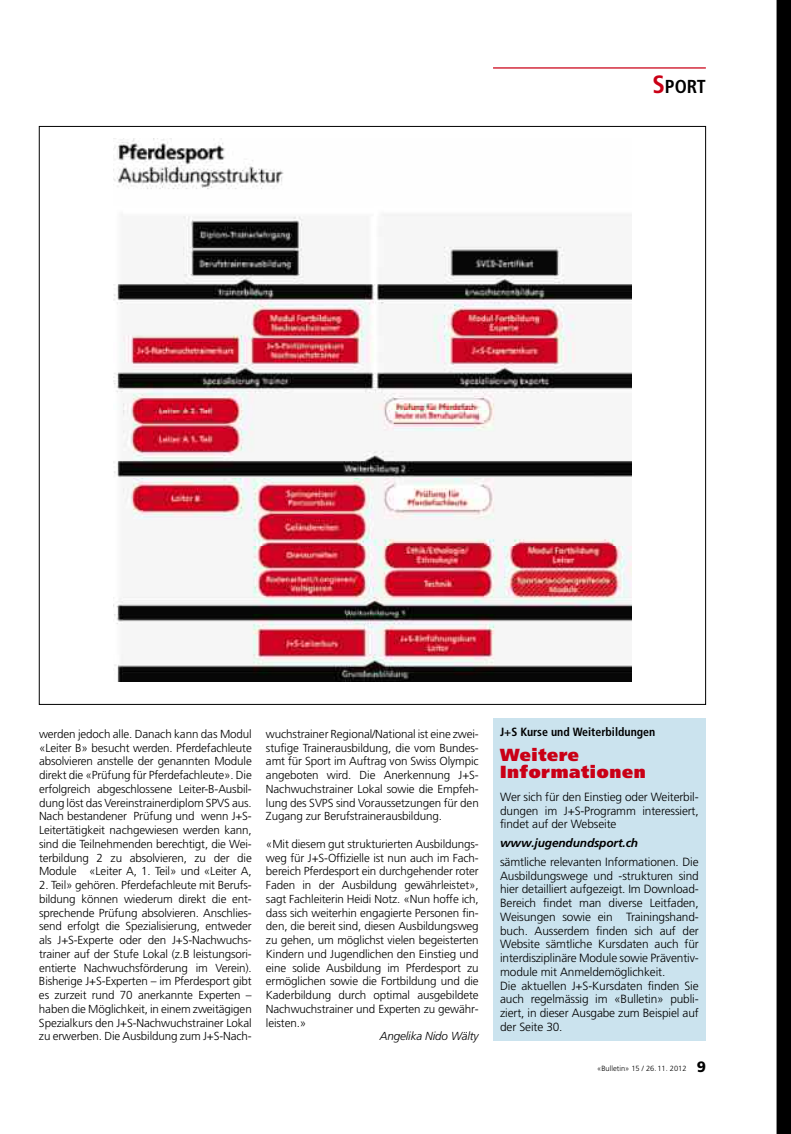
<style>
.page{position:relative;width:791px;height:1134px;background:#fff}
.page>*{position:absolute;margin:0;border:0;box-sizing:border-box;transform-origin:0 0}
.t1{font:700 condensed 18.75px "Frutiger LT Pro";color:#000}
.t2{font:900 17.5px/17.5px "Frutiger LT Pro";letter-spacing:.035em;color:#ca0016}
.t3{font:300 11.88px/13.8px "Frutiger LT Pro";letter-spacing:-.01em;color:#000;text-align:justify}
.t4{font:700 condensed 11.88px "Frutiger LT Pro";color:#000}
.t5{font:italic 700 11.88px "Frutiger LT Pro";letter-spacing:-.01em;color:#000}
.t6{font:300 11.62px/13.8px "Frutiger LT Pro";letter-spacing:-.01em;color:#000;text-align:justify}
.t7{font:italic 300 11.62px "Frutiger LT Pro";letter-spacing:-.01em;color:#000}
.t8{font:300 7.5px "Frutiger LT Pro";color:#000}
.s1{font-size:25px;color:#ca0016}
.s2{font-weight:900;font-size:15px}
</style>
<div class="page">
<svg style="left:776px;top:0;width:14px;height:1134px;background:#0a0a0a"></svg>
<hr style="left:493px;top:67px;width:212px;height:2px;background:#ca0016">
<img style="left:114px;top:139px;width:516px;height:543px">
<div style="left:493px;top:718px;width:212px;height:322px;background:#cbe3ee"></div>
<h1 class="t1" style="left:652px;top:80px;width:55px"><span class="s1">S</span>PORT</h1>
<p class="t6" style="left:39px;top:728px;width:214px">werden jedoch alle. Danach kann das Modul «Leiter B» besucht werden. Pferdefachleute absolvieren anstelle der genannten Module direkt die «Prüfung für Pferdefachleute». Die erfolgreich abgeschlossene Leiter-B-Ausbil&shy;dung löst das Vereinstrainerdiplom SPVS aus.<br>Nach bestandener Prüfung und wenn J+S-Leitertätigkeit nachgewiesen werden kann, sind die Teilnehmenden berechtigt, die Wei&shy;terbildung 2 zu absolvieren, zu der die Module «Leiter A, 1. Teil» und «Leiter A,</p>
<p class="t6" style="left:39px;top:879px;width:214px">2. Teil» gehören. Pferdefachleute mit Berufs&shy;bildung können wiederum direkt die ent&shy;sprechende Prüfung absolvieren. Anschlies&shy;send erfolgt die Spezialisierung, entweder als J+S-Experte oder den J+S-Nachwuchs&shy;trainer auf der Stufe Lokal (z.B leistungsori&shy;entierte Nachwuchsförderung im Verein).<br>Bisherige J+S-Experten – im Pferdesport gibt es zurzeit rund 70 anerkannte Experten – haben die Möglichkeit, in einem zweitägigen Spezialkurs den J+S-Nachwuchstrainer Lokal zu erwerben. Die Ausbildung zum J+S-Nach-</p>
<p class="t6" style="left:266px;top:728px;width:214px">wuchstrainer Regional/National ist eine zwei&shy;stufige Trainerausbildung, die vom Bundes&shy;amt für Sport im Auftrag von Swiss Olympic angeboten wird. Die Anerkennung J+S-Nachwuchstrainer Lokal sowie die Empfeh&shy;lung des SVPS sind Voraussetzungen für den Zugang zur Berufstrainerausbildung.</p>
<p class="t6" style="left:266px;top:838px;width:214px">«Mit diesem gut strukturierten Ausbildungs&shy;weg für J+S-Offizielle ist nun auch im Fach&shy;bereich Pferdesport ein durchgehender roter Faden in der Ausbildung gewährleistet», sagt Fachleiterin Heidi Notz. «Nun hoffe ich, dass sich weiterhin engagierte Personen fin&shy;den, die bereit sind, diesen Ausbildungsweg zu gehen, um möglichst vielen begeisterten Kindern und Jugendlichen den Einstieg und eine solide Ausbildung im Pferdesport zu ermöglichen sowie die Fortbildung und die Kaderbildung durch optimal ausgebildete Nachwuchstrainer und Experten zu gewähr&shy;leisten.»</p>
<p class="t7" style="left:379px;top:1032px;width:100px">Angelika Nido Wälty</p>
<p class="t4" style="left:500px;top:728px;width:157px">J+S Kurse und Weiterbildungen</p>
<h2 class="t2" style="left:500px;top:748px;width:147px">Weitere<br>Informationen</h2>
<p class="t3" style="left:500px;top:791px;width:200px">Wer sich für den Einstieg oder Weiterbil&shy;dungen im J+S-Programm interessiert, findet auf der Webseite</p>
<p class="t5" style="left:500px;top:839px;width:139px">www.jugendundsport.ch</p>
<p class="t3" style="left:500px;top:856px;width:200px;text-align:left">sämtliche relevanten Informationen. Die Ausbildungswege und -strukturen sind hier detailliert aufgezeigt. Im Download-Bereich findet man diverse Leitfaden, Weisungen sowie ein Trainingshand&shy;buch. Ausserdem finden sich auf der Website sämtliche Kursdaten auch für interdisziplinäre Module sowie Präventiv&shy;module mit Anmeldemöglichkeit.<br>Die aktuellen J+S-Kursdaten finden Sie auch regelmässig im «Bulletin» publi&shy;ziert, in dieser Ausgabe zum Beispiel auf der Seite 30.</p>
<p class="t8" style="left:597px;top:1066px;width:110px">«Bulletin» 15 / 26.11. 2012 <span class="s2">9</span></p>
</div>
